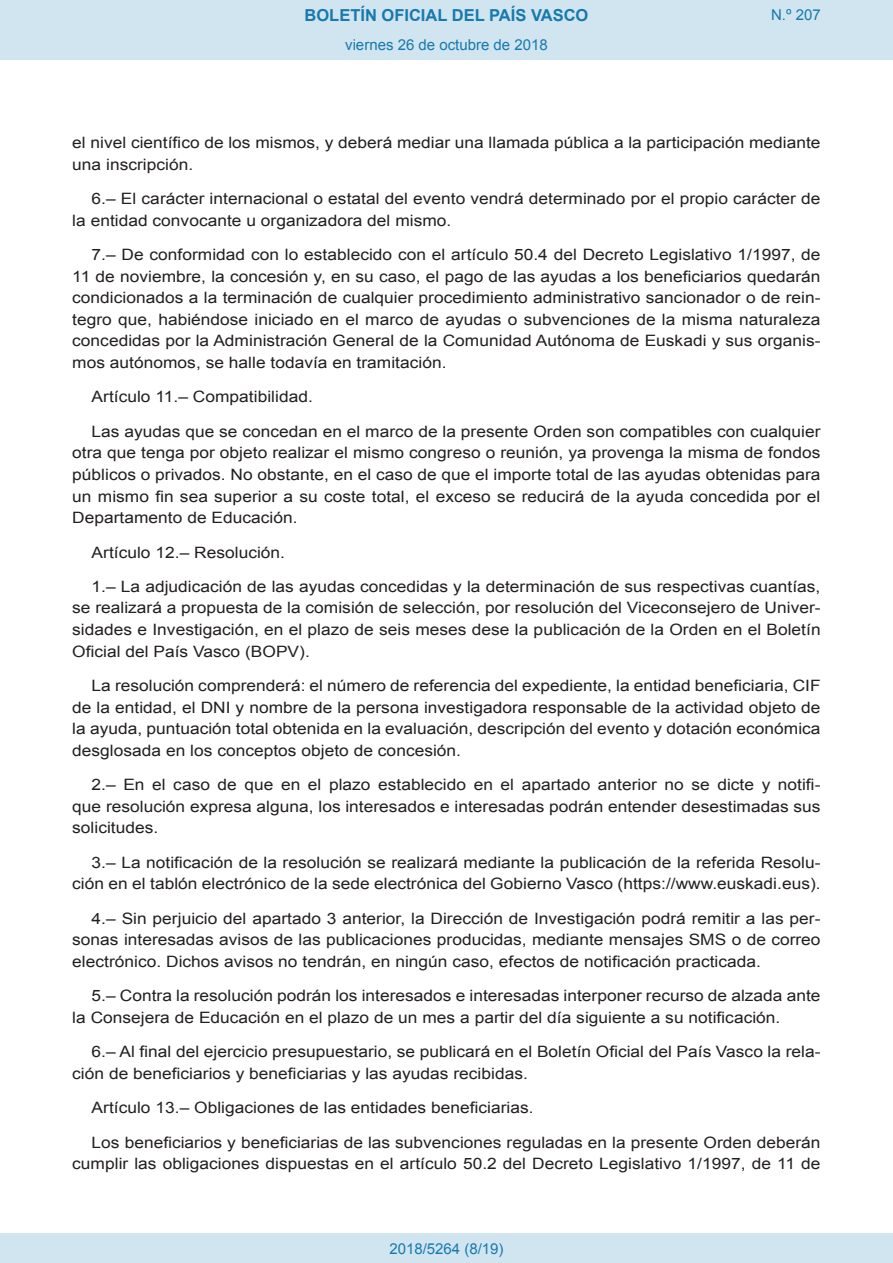
<style>
.page{position:relative;width:893px;height:1263px;background:#fff}
.page>*{position:absolute;margin:0;border:0;box-sizing:border-box;transform-origin:0 0}
.t1{font:700 16.5px "Arial";color:#1879ad}
.BOPVDetalle{font:15.6px/21.6px "Arial";color:#231f20;text-align:justify;scale:1.11 1}
.Paginacion_Centro{font:15px "Arial";color:#1879ad}
</style>
<div class="page">
<div style="left:0;top:0;width:893px;height:60px;background:#d0e5f0"></div>
<div style="left:0;top:1233px;width:893px;height:30px;background:#d0e5f0"></div>
<p class="t1" style="left:305px;top:4px;width:285px">BOLETÍN OFICIAL DEL PAÍS VASCO</p>
<p class="Paginacion_Centro" style="left:345px;top:35px;width:204px">viernes 26 de octubre de 2018</p>
<p class="Paginacion_Centro" style="left:771px;top:5px;width:51px">N.º 207</p>
<p class="BOPVDetalle" style="left:72px;top:132px;width:676px">el nivel científico de los mismos, y deberá mediar una llamada pública a la participación mediante una inscripción.</p>
<p class="BOPVDetalle" style="left:72px;top:188px;width:676px;text-indent:19px">6.– El carácter internacional o estatal del evento vendrá determinado por el propio carácter de la entidad convocante u organizadora del mismo.</p>
<p class="BOPVDetalle" style="left:72px;top:244px;width:676px;text-indent:19px">7.– De conformidad con lo establecido con el artículo 50.4 del Decreto Legislativo 1/1997, de 11 de noviembre, la concesión y, en su caso, el pago de las ayudas a los beneficiarios quedarán condicionados a la terminación de cualquier procedimiento administrativo sancionador o de rein&shy;tegro que, habiéndose iniciado en el marco de ayudas o subvenciones de la misma naturaleza concedidas por la Administración General de la Comunidad Autónoma de Euskadi y sus organis&shy;mos autónomos, se halle todavía en tramitación.</p>
<p class="BOPVDetalle" style="left:92px;top:386px;width:201px">Artículo 11.– Compatibilidad.</p>
<p class="BOPVDetalle" style="left:72px;top:421px;width:676px;text-indent:19px">Las ayudas que se concedan en el marco de la presente Orden son compatibles con cualquier otra que tenga por objeto realizar el mismo congreso o reunión, ya provenga la misma de fondos públicos o privados. No obstante, en el caso de que el importe total de las ayudas obtenidas para un mismo fin sea superior a su coste total, el exceso se reducirá de la ayuda concedida por el Departamento de Educación.</p>
<p class="BOPVDetalle" style="left:92px;top:541px;width:176px">Artículo 12.– Resolución.</p>
<p class="BOPVDetalle" style="left:72px;top:576px;width:676px;text-indent:19px">1.– La adjudicación de las ayudas concedidas y la determinación de sus respectivas cuantías, se realizará a propuesta de la comisión de selección, por resolución del Viceconsejero de Univer&shy;sidades e Investigación, en el plazo de seis meses dese la publicación de la Orden en el Boletín Oficial del País Vasco (BOPV).</p>
<p class="BOPVDetalle" style="left:72px;top:675px;width:676px;text-indent:19px">La resolución comprenderá: el número de referencia del expediente, la entidad beneficiaria, CIF de la entidad, el DNI y nombre de la persona investigadora responsable de la actividad objeto de la ayuda, puntuación total obtenida en la evaluación, descripción del evento y dotación económica desglosada en los conceptos objeto de concesión.</p>
<p class="BOPVDetalle" style="left:72px;top:774px;width:676px;text-indent:19px">2.– En el caso de que en el plazo establecido en el apartado anterior no se dicte y notifi&shy;que resolución expresa alguna, los interesados e interesadas podrán entender desestimadas sus solicitudes.</p>
<p class="BOPVDetalle" style="left:72px;top:852px;width:676px;text-align:right">3.– La notificación de la resolución se realizará mediante la publicación de la referida Resolu&shy;ción en el tablón electrónico de la sede electrónica del Gobierno Vasco (https://www.euskadi.eus).</p>
<p class="BOPVDetalle" style="left:72px;top:908px;width:676px;text-indent:19px">4.– Sin perjuicio del apartado 3 anterior, la Dirección de Investigación podrá remitir a las per&shy;sonas interesadas avisos de las publicaciones producidas, mediante mensajes SMS o de correo electrónico. Dichos avisos no tendrán, en ningún caso, efectos de notificación practicada.</p>
<p class="BOPVDetalle" style="left:72px;top:985px;width:676px;text-indent:19px">5.– Contra la resolución podrán los interesados e interesadas interponer recurso de alzada ante la Consejera de Educación en el plazo de un mes a partir del día siguiente a su notificación.</p>
<p class="BOPVDetalle" style="left:72px;top:1041px;width:676px;text-indent:19px">6.– Al final del ejercicio presupuestario, se publicará en el Boletín Oficial del País Vasco la rela&shy;ción de beneficiarios y beneficiarias y las ayudas recibidas.</p>
<p class="BOPVDetalle" style="left:92px;top:1097px;width:400px">Artículo 13.– Obligaciones de las entidades beneficiarias.</p>
<p class="BOPVDetalle" style="left:72px;top:1131px;width:676px;text-align:right">Los beneficiarios y beneficiarias de las subvenciones reguladas en la presente Orden deberán cumplir las obligaciones dispuestas en el artículo 50.2 del Decreto Legislativo 1/1997, de 11 de</p>
<p class="Paginacion_Centro" style="left:389px;top:1238px;width:116px">2018/5264 (8/19)</p>
</div>
